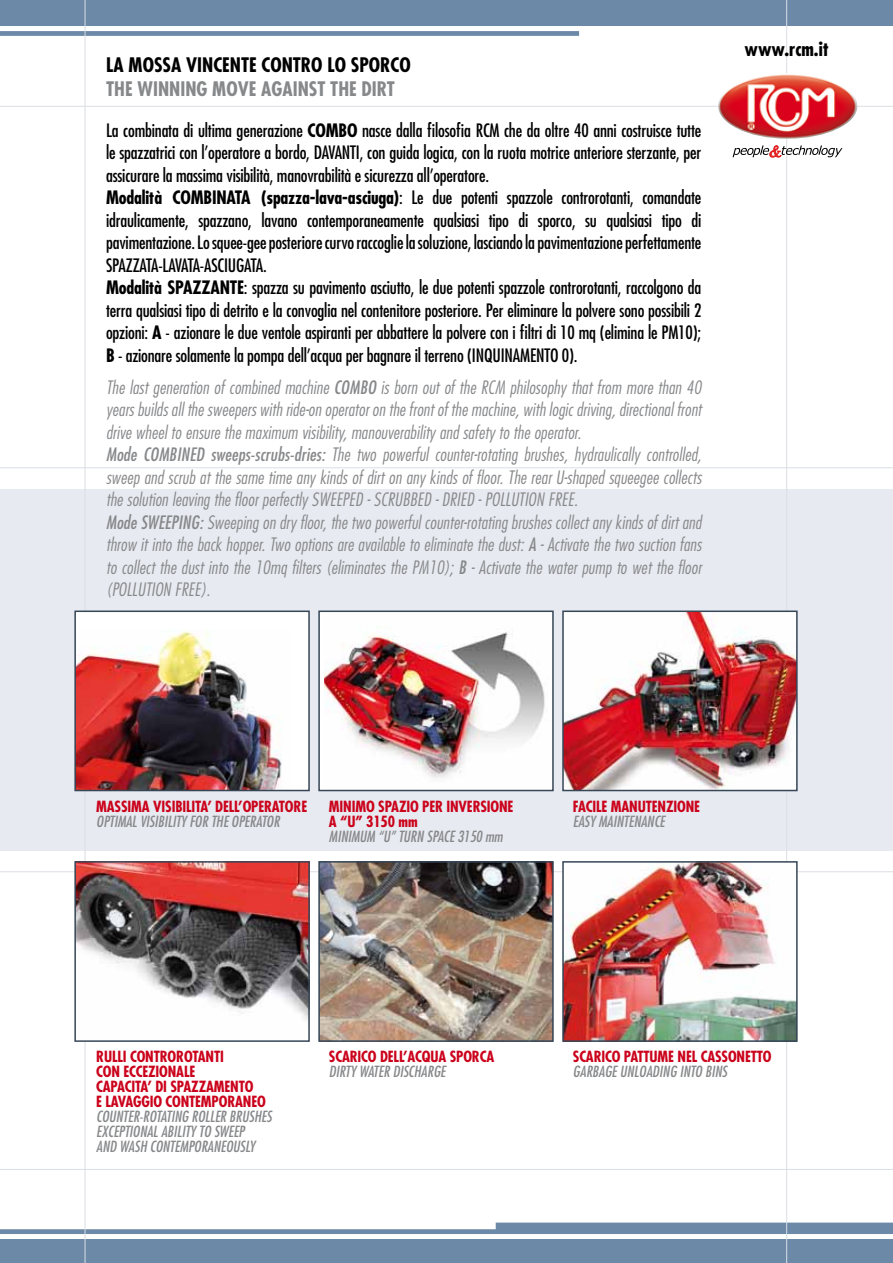
<style>
.page{position:relative;width:893px;height:1263px;background:#fff}
.page>*{position:absolute;margin:0;border:0;box-sizing:border-box;transform-origin:0 0}
.t1{font:700 condensed 19.5px "Futura";color:#000}
.t2{font:700 condensed 19.5px "Futura";color:#87888a}
.t3{font:condensed 18px/22.5px "Futura";letter-spacing:-.01em;color:#000}
.t4{font:italic 300 condensed 18px/22.5px "Futura";letter-spacing:.01em;color:#87888a}
.t5{font:700 condensed 18px "Futura";letter-spacing:-.01em;color:#000}
.t6{font:700 condensed 15px/15px "Futura";letter-spacing:-.01em;color:#cb021b}
.t7{font:italic condensed 15px/15px "Futura";color:#87888a}
.s1{font-weight:700}
.s2{font-weight:400}
</style>
<div class="page">
<div style="left:0;top:0;width:893px;height:26px;background:#6c89a7"></div>
<svg style="left:0;top:31px;width:579px;height:12px"></svg>
<div style="left:0;top:1239px;width:893px;height:24px;background:#6c89a7"></div>
<svg style="left:0;top:1222px;width:893px;height:12px"></svg>
<div style="left:0;top:489px;width:893px;height:361px;background:#e7eaf0"></div>
<hr style="left:0;top:467px;width:893px;height:1px;background:#dbdee4">
<hr style="left:0;top:871px;width:893px;height:1px;background:#dbdee4">
<hr style="left:0;top:106px;width:893px;height:1px;background:#dbdee4">
<hr style="left:786px;top:0;width:1px;height:1263px;background:#dbdee4">
<hr style="left:0;top:1169px;width:893px;height:1px;background:#dbdee4">
<svg style="left:733px;top:145px;width:109px;height:13px"></svg>
<img style="left:718px;top:73px;width:139px;height:66px">
<hr style="left:85px;top:0;width:1px;height:1263px;background:#dbdee4">
<img style="left:321px;top:864px;width:230px;height:175px">
<div style="left:318px;top:861px;width:236px;height:181px;border:2px solid #354657"></div>
<img style="left:565px;top:864px;width:230px;height:175px">
<div style="left:562px;top:861px;width:236px;height:181px;border:2px solid #354657"></div>
<img style="left:77px;top:864px;width:230px;height:175px">
<div style="left:74px;top:861px;width:236px;height:181px;border:2px solid #354657"></div>
<div style="left:75px;top:611px;width:234px;height:179px;background:#fff"></div>
<img style="left:77px;top:630px;width:205px;height:158px">
<div style="left:74px;top:610px;width:236px;height:181px;border:2px solid #354657"></div>
<img style="left:565px;top:613px;width:230px;height:175px">
<div style="left:562px;top:610px;width:236px;height:181px;border:2px solid #354657"></div>
<img style="left:324px;top:613px;width:227px;height:175px">
<div style="left:318px;top:610px;width:236px;height:181px;border:2px solid #354657"></div>
<p class="t1" style="left:106px;top:52px;width:306px">LA MOSSA VINCENTE CONTRO LO SPORCO</p>
<p class="t2" style="left:106px;top:76px;width:57px">THE WINNING</p>
<p class="t2" style="left:212px;top:76px;width:12px">MOVE</p>
<p class="t2" style="left:261px;top:76px;width:11px">AGAINST</p>
<p class="t2" style="left:330px;top:76px;width:41px">THE DIRT</p>
<p class="t3" style="left:106px;top:118px;width:597px;text-indent:256px">nasce dalla filosofia RCM che da oltre 40 anni costruisce tutte le spazzatrici con l’operatore a bordo, DAVANTI, con guida logica, con la ruota motrice anteriore sterzante, per assicurare la massima visibilità, manovrabilità e sicurezza all’operatore.<br><span class="s1">MODALITÀ COMBINATA (SPAZZA-LAVA-ASCIUGA)</span>: Le due potenti spazzole controrotanti, comandate idraulicamente, spazzano, lavano contemporaneamente qualsiasi tipo di sporco, su qualsiasi tipo di pavimentazione. Lo squee-gee posteriore curvo raccoglie la soluzione, lasciando la pavimentazione perfettamente SPAZZATA-LAVATA-ASCIUGATA.</p>
<p class="t5" style="left:106px;top:276px;width:71px">MODALITÀ SPAZZANTE</p>
<p class="t3" style="left:106px;top:118px;width:221px">La combinata di ultima generazione <span class="s1">COMBO</span></p>
<p class="t3" style="left:106px;top:276px;width:597px;text-align:justify;text-indent:138px">: spazza su pavimento asciutto, le due potenti spazzole controrotanti, raccolgono da terra qualsiasi tipo di detrito e la convoglia nel contenitore posteriore. Per eliminare la polvere sono possibili 2 opzioni: <span class="s1">A</span> - azionare le due ventole aspiranti per abbattere la polvere con i filtri di 10 mq (elimina le PM10); <span class="s1">B</span> - azionare solamente la pompa dell’acqua per bagnare il terreno (INQUINAMENTO 0).</p>
<p class="t4" style="left:106px;top:375px;width:245px">The last generation of combined machine <span class="s2">Combo</span></p>
<p class="t4" style="left:106px;top:375px;width:597px;text-indent:275px">is born out of the RCM philosophy that from more than 40 years builds all the sweepers with ride-on operator on the front of the machine, with logic driving, directional front drive wheel to ensure the maximum visibility, manouverability and safety to the operator.<br><span class="s2">Mode COMBINED sweeps-scrubs-dries:</span> The two powerful counter-rotating brushes, hydraulically controlled, sweep and scrub at the same time any kinds of dirt on any kinds of floor. The rear U-shaped squeegee collects the solution leaving the floor perfectly SWEEPED - SCRUBB</p>
<p class="t4" style="left:106px;top:488px;width:598px;text-indent:311px">ED - DRIED - POLLUTION FREE.<br><span class="s2">Mode SWEEPING:</span> Sweeping on dry floor, the two powerful counter-rotating brushes collect any kinds of dirt and throw it into the back hopper. Two options are available to eliminate the dust: <span class="s2">A</span> - Activate the two suction fans to collect the dust into the 10mq filters (eliminates the PM 10); <span class="s2">B</span> - Activate the water pump to wet the floor (POLLUTION FREE).</p>
<p class="t1" style="left:744px;top:36px;width:86px">WWW.RCM.IT</p>
<p class="t6" style="left:96px;top:798px;width:212px">MASSIMA VISIBILITA’ DELL’OPERATORE</p>
<p class="t7" style="left:96px;top:813px;width:185px">OPTIMAL VISIBILITY FOR THE OPERATOR</p>
<p class="t6" style="left:329px;top:798px;width:19px">MINIMO</p>
<p class="t6" style="left:378px;top:798px;width:8px">SPAZIO</p>
<p class="t6" style="left:422px;top:798px;width:32px">PER INVERSIONE</p>
<p class="t6" style="left:329px;top:813px;width:90px">A “U” 3150 MM</p>
<p class="t7" style="left:329px;top:828px;width:16px">Minimum</p>
<p class="t7" style="left:378px;top:828px;width:28px">“U” turn</p>
<p class="t7" style="left:427px;top:828px;width:7px">space</p>
<p class="t7" style="left:457px;top:828px;width:47px">3150 mm</p>
<p class="t6" style="left:573px;top:798px;width:129px">FACILE MANUTENZIONE</p>
<p class="t7" style="left:573px;top:813px;width:93px">EASY MAINTENANCE</p>
<p class="t6" style="left:96px;top:1049px;width:129px">RULLI CONTROROTANTI<br>CON</p>
<p class="t6" style="left:96px;top:1064px;width:171px;text-indent:27px">ECCEZIONALE<br>CAPACITA’ DI SPAZZAMENTO<br>E LAVAGGIO CONTEMPORANEO</p>
<p class="t7" style="left:96px;top:1109px;width:177px">COUNTER-ROTATING ROLLER BRUSHES<br>EXCEPTIONAL ABILITY TO SWEEP<br>AND WASH CONTEMPORANEOUSLY</p>
<p class="t6" style="left:329px;top:1049px;width:167px">SCARICO DELL’ACQUA SPORCA</p>
<p class="t7" style="left:329px;top:1064px;width:118px">DIRTY WATER DISCHARGE</p>
<p class="t6" style="left:573px;top:1049px;width:200px">SCARICO PATTUME NEL CASSONETTO</p>
<p class="t7" style="left:573px;top:1064px;width:156px">GARBAGE UNLOADING INTO BINS</p>
</div>
